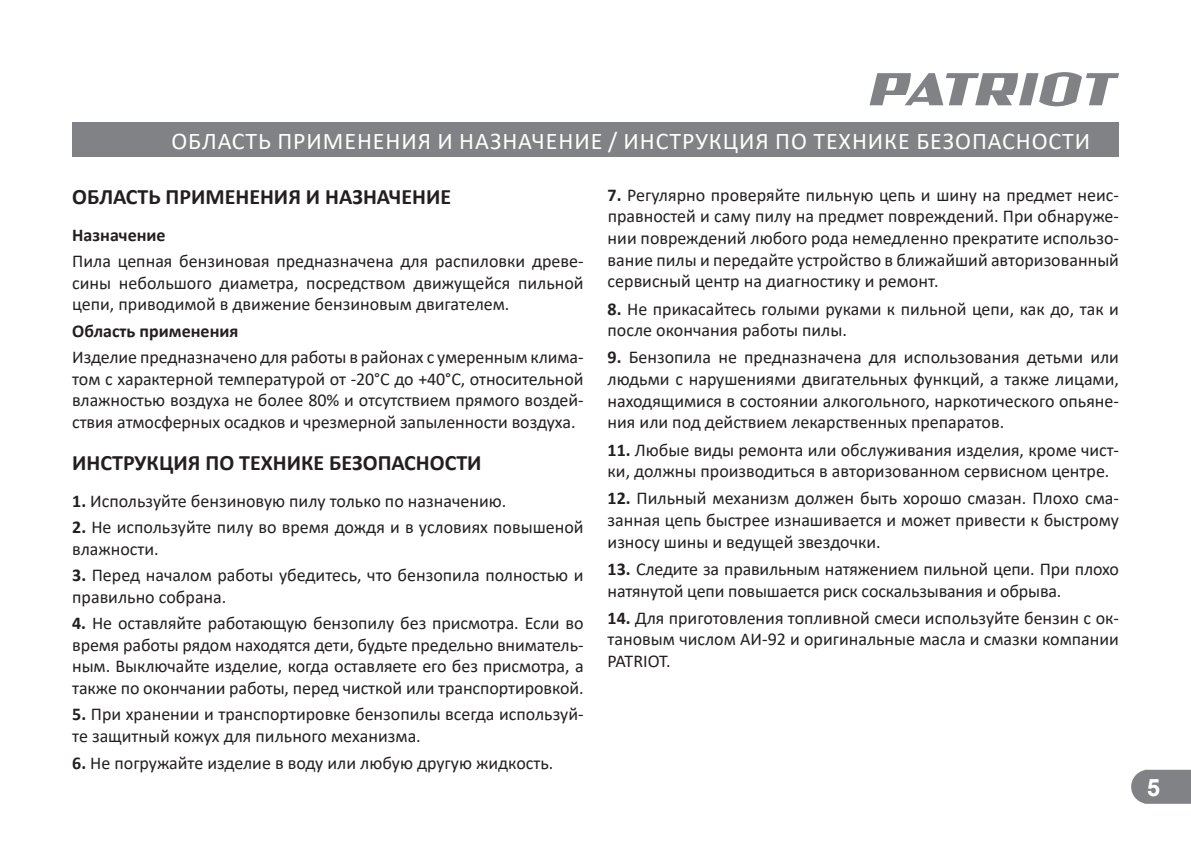
<style>
.page{position:relative;width:1191px;height:842px;background:#fff}
.page>*{position:absolute;margin:0;border:0;box-sizing:border-box;transform-origin:0 0}
.t1{font:24px "Calibri";letter-spacing:.04em;color:#fff}
.t2{font:700 24px "Arial";color:#fff}
.t3{font:700 22px "Calibri";color:#231f20}
.t4{font:18px/21.6px "Calibri";color:#231f20;text-align:justify}
.t5{font:700 18px "Calibri";color:#231f20}
.s1{font-weight:700}
</style>
<div class="page">
<svg style="left:1131px;top:769px;width:60px;height:34px"></svg>
<svg style="left:869px;top:72px;width:250px;height:34px"></svg>
<div style="left:72px;top:123px;width:1047px;height:34px;background:#808285"></div>
<h1 class="t1" style="left:171px;top:124px;width:920px">ОБЛАСТЬ ПРИМЕНЕНИЯ И НАЗНАЧЕНИЕ / ИНСТРУКЦИЯ ПО ТЕХНИКЕ БЕЗОПАСНОСТИ</h1>
<p class="t3" style="left:72px;top:181px;width:380px">ОБЛАСТЬ ПРИМЕНЕНИЯ И НАЗНАЧЕНИЕ</p>
<p class="t5" style="left:72px;top:222px;width:95px">Назначение</p>
<p class="t4" style="left:72px;top:250px;width:513px">Пила цепная бензиновая предназначена для распиловки древе&shy;сины небольшого диаметра, посредством движущейся пильной цепи, приводимой в движение бензиновым двигателем.</p>
<p class="t5" style="left:72px;top:318px;width:168px">Область применения</p>
<p class="t4" style="left:72px;top:346px;width:513px">Изделие предназначено для работы в районах с умеренным клима&shy;том с характерной температурой от -20°С до +40°С, относительной влажностью воздуха не более 80% и отсутствием прямого воздей&shy;ствия атмосферных осадков и чрезмерной запыленности воздуха.</p>
<p class="t3" style="left:72px;top:447px;width:411px">ИНСТРУКЦИЯ ПО ТЕХНИКЕ БЕЗОПАСНОСТИ</p>
<p class="t4" style="left:72px;top:489px;width:436px"><span class="s1">1.</span> Используйте бензиновую пилу только по назначению.</p>
<p class="t4" style="left:72px;top:516px;width:513px"><span class="s1">2.</span> Не используйте пилу во время дождя и в условиях повышеной влажности.</p>
<p class="t4" style="left:72px;top:564px;width:513px"><span class="s1">3.</span> Перед началом работы убедитесь, что бензопила полностью и правильно собрана.</p>
<p class="t4" style="left:72px;top:612px;width:513px"><span class="s1">4.</span> Не оставляйте работающую бензопилу без присмотра. Если во время работы рядом находятся дети, будьте предельно вниматель&shy;ным. Выключайте изделие, когда оставляете его без присмотра, а также по окончании работы, перед чисткой или транспортировкой.</p>
<p class="t4" style="left:72px;top:703px;width:513px"><span class="s1">5.</span> При хранении и транспортировке бензопилы всегда используй&shy;те защитный кожух для пильного механизма.</p>
<p class="t4" style="left:72px;top:751px;width:483px"><span class="s1">6.</span> Не погружайте изделие в воду или любую другую жидкость.</p>
<p class="t4" style="left:607px;top:183px;width:513px"><span class="s1">7.</span> Регулярно проверяйте пильную цепь и шину на предмет неис&shy;правностей и саму пилу на предмет повреждений. При обнаруже&shy;нии повреждений любого рода немедленно прекратите использо&shy;вание пилы и передайте устройство в ближайший авторизованный сервисный центр на диагностику и ремонт.</p>
<p class="t4" style="left:607px;top:297px;width:513px"><span class="s1">8.</span> Не прикасайтесь голыми руками к пильной цепи, как до, так и после окончания работы пилы.</p>
<p class="t4" style="left:607px;top:346px;width:513px"><span class="s1">9.</span> Бензопила не предназначена для использования детьми или людьми с нарушениями двигательных функций, а также лицами, находящимися в состоянии алкогольного, наркотического опьяне&shy;ния или под действием лекарственных препаратов.</p>
<p class="t4" style="left:607px;top:438px;width:513px"><span class="s1">11.</span> Любые виды ремонта или обслуживания изделия, кроме чист&shy;ки, должны производиться в авторизованном сервисном центре.</p>
<p class="t4" style="left:607px;top:487px;width:513px"><span class="s1">12.</span> Пильный механизм должен быть хорошо смазан. Плохо сма&shy;занная цепь быстрее изнашивается и может привести к быстрому износу шины и ведущей звездочки.</p>
<p class="t4" style="left:607px;top:557px;width:513px"><span class="s1">13.</span> Следите за правильным натяжением пильной цепи. При плохо натянутой цепи повышается риск соскальзывания и обрыва.</p>
<p class="t4" style="left:607px;top:606px;width:513px"><span class="s1">14.</span> Для приготовления топливной смеси используйте бензин с ок&shy;тановым числом АИ-92 и оригинальные масла и смазки компании PATRIOT.</p>
<h1 class="t2" style="left:1147px;top:770px;width:15px">5</h1>
</div>
